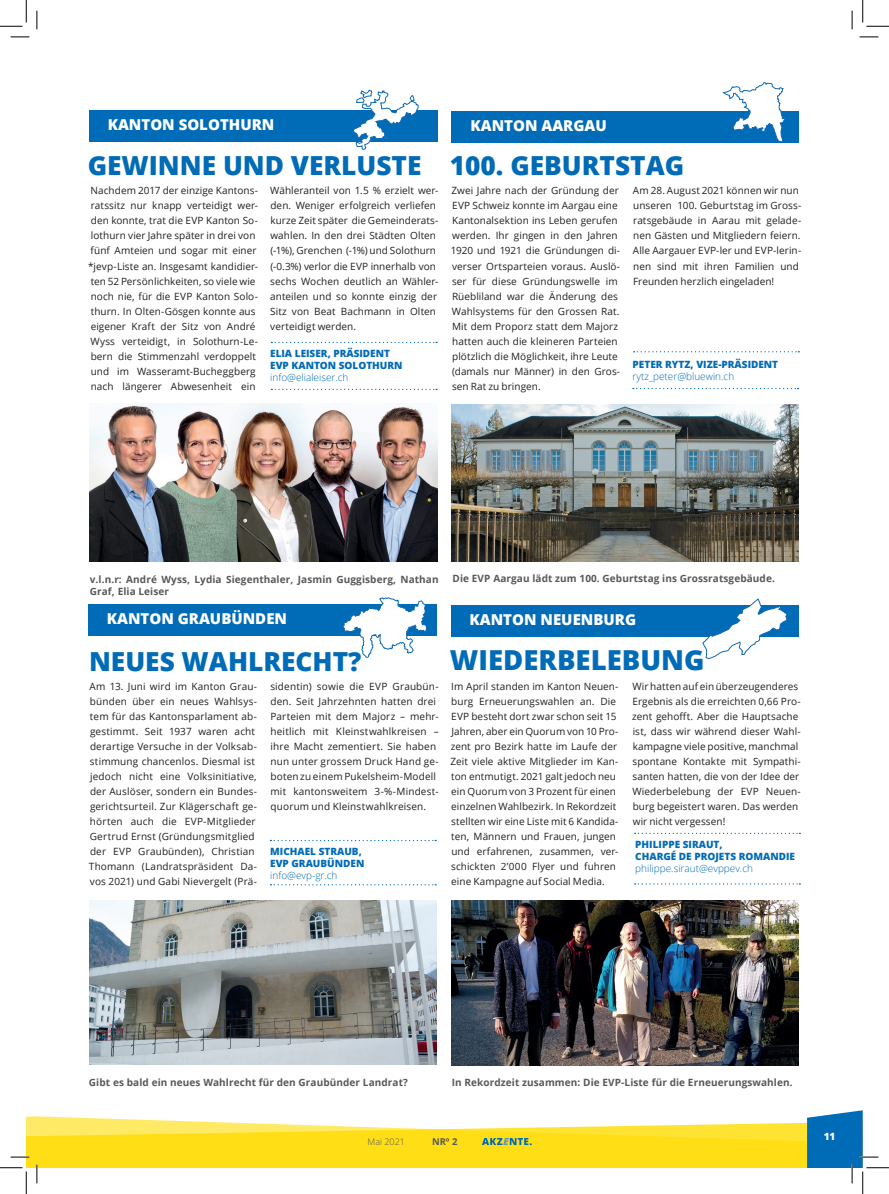
<style>
.page{position:relative;width:889px;height:1194px;background:#fff}
.page>*{position:absolute;margin:0;border:0;box-sizing:border-box;transform-origin:0 0}
.Titel_1{font:800 27.5px "Open Sans";color:#006bb6}
.Titel_1-2{font:800 26.25px "Open Sans";color:#006bb6}
.t1{font:800 15px "Open Sans";color:#fff}
.Text_2{font:10px/15px "Open Sans";letter-spacing:.005em;color:#231f20}
.Bildunterschriften{font:700 10px/12px "Open Sans";letter-spacing:.01em;color:#57585a}
.t2{font:800 10px/12px "Open Sans";color:#006bb6}
.t3{font:300 10px "Open Sans";color:#006bb6}
.t4{font:800 10px "Open Sans";color:#fff}
.t5{font:700 9.38px "Open Sans";color:#57585a}
.t6{font:300 9px "Open Sans";color:#57585a}
.s1{font-weight:300}
</style>
<div class="page">
<div style="left:89px;top:110px;width:348px;height:31px;background:#006bb6"></div>
<svg style="left:353px;top:90px;width:65px;height:60px"></svg>
<img style="left:452px;top:404px;width:347px;height:157px">
<div style="left:451px;top:111px;width:348px;height:31px;background:#006bb6"></div>
<img style="left:90px;top:404px;width:347px;height:158px">
<svg style="left:271px;top:342px;width:166px;height:1px"></svg>
<svg style="left:271px;top:389px;width:166px;height:1px"></svg>
<svg style="left:723px;top:82px;width:62px;height:60px"></svg>
<svg style="left:633px;top:351px;width:166px;height:1px"></svg>
<svg style="left:633px;top:388px;width:165px;height:1px"></svg>
<div style="left:88px;top:604px;width:348px;height:32px;background:#006bb6"></div>
<svg style="left:343px;top:597px;width:84px;height:60px"></svg>
<img style="left:452px;top:900px;width:346px;height:165px">
<div style="left:451px;top:605px;width:347px;height:32px;background:#006bb6"></div>
<img style="left:90px;top:900px;width:346px;height:164px">
<svg style="left:270px;top:839px;width:166px;height:2px"></svg>
<svg style="left:270px;top:884px;width:166px;height:1px"></svg>
<svg style="left:634px;top:832px;width:166px;height:2px"></svg>
<svg style="left:634px;top:883px;width:166px;height:1px"></svg>
<svg style="left:702px;top:599px;width:85px;height:60px"></svg>
<svg style="left:11px;top:36px;width:18px;height:2px"></svg>
<svg style="left:859px;top:36px;width:19px;height:2px"></svg>
<svg style="left:36px;top:11px;width:2px;height:18px"></svg>
<svg style="left:851px;top:11px;width:2px;height:18px"></svg>
<svg style="left:0;top:0;width:27px;height:27px"></svg>
<svg style="left:862px;top:0;width:27px;height:27px"></svg>
<svg style="left:0;top:1110px;width:889px;height:83px"></svg>
<p class="t1" style="left:108px;top:113px;width:168px">KANTON SOLOTHURN</p>
<p class="Titel_1-2" style="left:88px;top:146px;width:335px">GEWINNE UND VERLUSTE</p>
<p class="Text_2" style="left:88px;top:183px;width:171px">Nachdem 2017 der einzige Kantons&shy;ratssitz nur knapp verteidigt wer&shy;den konnte, trat die EVP Kanton So&shy;lothurn vier Jahre später in drei von fünf Amteien und sogar mit einer *jevp-Liste an. Insgesamt kandidier&shy;ten 52 Persönlichkeiten, so viele wie noch nie, für die EVP Kanton Solo&shy;thurn. In Olten-Gösgen konnte aus eigener Kraft der Sitz von André Wyss verteidigt, in Solothurn-Le&shy;bern die Stimmenzahl verdoppelt und im Wasseramt-Bucheggberg nach längerer Abwesenheit ein</p>
<p class="Text_2" style="left:270px;top:183px;width:170px">Wähleranteil von 1.5 % erzielt wer&shy;den. Weniger erfolgreich verliefen kurze Zeit später die Gemeinderats&shy;wahlen. In den drei Städten Olten (-1%), Grenchen (-1%) und Solothurn (-0.3%) verlor die EVP innerhalb von sechs Wochen deutlich an Wähler&shy;anteilen und so konnte einzig der Sitz von Beat Bachmann in Olten verteidigt werden.</p>
<p class="t2" style="left:270px;top:347px;width:134px">ELIA LEISER, PRÄSIDENT<br>EVP KANTON SOLOTHURN</p>
<p class="t3" style="left:270px;top:370px;width:80px">info@elialeiser.ch</p>
<p class="t1" style="left:470px;top:114px;width:138px">KANTON AARGAU</p>
<p class="Titel_1-2" style="left:450px;top:145px;width:236px">100. GEBURTSTAG</p>
<p class="Text_2" style="left:633px;top:183px;width:170px">Am 28. August 2021 können wir nun unseren 100. Geburtstag im Gross&shy;ratsgebäude in Aarau mit gelade&shy;nen Gästen und Mitgliedern feiern.<br>Alle Aargauer EVP-ler und EVP-lerin&shy;nen sind mit ihren Familien und Freunden herzlich eingeladen!</p>
<p class="Text_2" style="left:451px;top:183px;width:171px">Zwei Jahre nach der Gründung der<br>EVP Schweiz konnte im Aargau eine<br>Kantonalsektion ins Leben gerufen werden. Ihr gingen in den Jahren<br>1920 und 1921 die Gründungen di&shy;verser Ortsparteien voraus. Auslö&shy;ser für diese Gründungswelle im<br>Rüebliland war die Änderung des<br>Wahlsystems für den Grossen Rat.<br>Mit dem Proporz statt dem Majorz hatten auch die kleineren Parteien plötzlich die Möglichkeit, ihre Leute (damals nur Männer) in den Gros&shy;sen Rat zu bringen.</p>
<p class="t2" style="left:632px;top:357px;width:147px">PETER RYTZ, VIZE-PRÄSIDENT <span class="s1">rytz_peter@bluewin.ch</span></p>
<p class="Bildunterschriften" style="left:90px;top:572px;width:350px">v.l.n.r: André Wyss, Lydia Siegenthaler, Jasmin Guggisberg, Nathan<br>Graf, Elia Leiser</p>
<p class="t1" style="left:107px;top:607px;width:182px">KANTON GRAUBÜNDEN</p>
<p class="Bildunterschriften" style="left:452px;top:572px;width:324px">Die EVP Aargau lädt zum 100. Geburtstag ins Grossratsgebäude.</p>
<p class="t1" style="left:469px;top:608px;width:168px">KANTON NEUENBURG</p>
<p class="Titel_1" style="left:450px;top:639px;width:256px">WIEDERBELEBUNG</p>
<p class="Text_2" style="left:632px;top:678px;width:170px">Wir hatten auf ein überzeugenderes Ergebnis als die erreichten 0,66 Pro&shy;zent gehofft. Aber die Hauptsache ist, dass wir während dieser Wahl&shy;kampagne viele positive, manchmal spontane Kontakte mit Sympathi&shy;santen hatten, die von der Idee der Wiederbelebung der EVP Neuen&shy;burg begeistert waren. Das werden wir nicht vergessen!</p>
<p class="Titel_1-2" style="left:89px;top:641px;width:274px">NEUES WAHLRECHT?</p>
<p class="Text_2" style="left:270px;top:678px;width:170px">sidentin) sowie die EVP Graubün&shy;den. Seit Jahrzehnten hatten drei Parteien mit dem Majorz – mehr&shy;heitlich mit Kleinstwahlkreisen – ihre Macht zementiert. Sie haben nun unter grossem Druck Hand ge&shy;boten zu einem Pukelsheim-Modell mit kantonsweitem 3-%-Mindest&shy;quorum und Kleinstwahlkreisen.</p>
<p class="Text_2" style="left:450px;top:678px;width:169px">Im April standen im Kanton Neuen&shy;burg Erneuerungswahlen an. Die EVP besteht dort zwar schon seit 15<br>Jahren, aber ein Quorum von 10 Pro&shy;zent pro Bezirk hatte im Laufe der Zeit viele aktive Mitglieder im Kan&shy;ton entmutigt. 2021 galt jedoch neu ein Quorum von 3 Prozent für einen einzelnen Wahlbezirk. In Rekordzeit stellten wir eine Liste mit 6 Kandida&shy;ten, Männern und Frauen, jungen und erfahrenen, zusammen, ver&shy;schickten 2’000 Flyer und fuhren eine Kampagne auf Social Media.</p>
<p class="Text_2" style="left:89px;top:678px;width:170px">Am 13. Juni wird im Kanton Grau&shy;bünden über ein neues Wahlsys&shy;tem für das Kantonsparlament ab&shy;gestimmt. Seit 1937 waren acht derartige Versuche in der Volksab&shy;stimmung chancenlos. Diesmal ist jedoch nicht eine Volksinitiative, der Auslöser, sondern ein Bundes&shy;gerichtsurteil. Zur Klägerschaft ge&shy;hörten auch die EVP-Mitglieder Gertrud Ernst (Gründungsmitglied der EVP Graubünden), Christian Thomann (Landratspräsident Da&shy;vos 2021) und Gabi Nievergelt (Prä-</p>
<p class="t2" style="left:635px;top:838px;width:89px">PHILIPPE SIRAUT,</p>
<p class="t2" style="left:635px;top:850px;width:161px">CHARGÉ DE PROJETS ROMANDIE</p>
<p class="t3" style="left:635px;top:861px;width:119px">philippe.siraut@evppev.ch</p>
<p class="t2" style="left:270px;top:844px;width:96px">MICHAEL STRAUB,<br>EVP GRAUBÜNDEN <span class="s1">info@evp-gr.ch</span></p>
<p class="Bildunterschriften" style="left:89px;top:1076px;width:320px">Gibt es bald ein neues Wahlrecht für den Graubünder Landrat?</p>
<p class="Bildunterschriften" style="left:452px;top:1076px;width:342px">In Rekordzeit zusammen: Die EVP-Liste für die Erneuerungswahlen.</p>
<p class="t6" style="left:367px;top:1135px;width:39px">Mai 2021</p>
<p class="t5" style="left:432px;top:1135px;width:27px">NRº 2</p>
<p class="t4" style="left:823px;top:1128px;width:13px">11</p>
</div>
